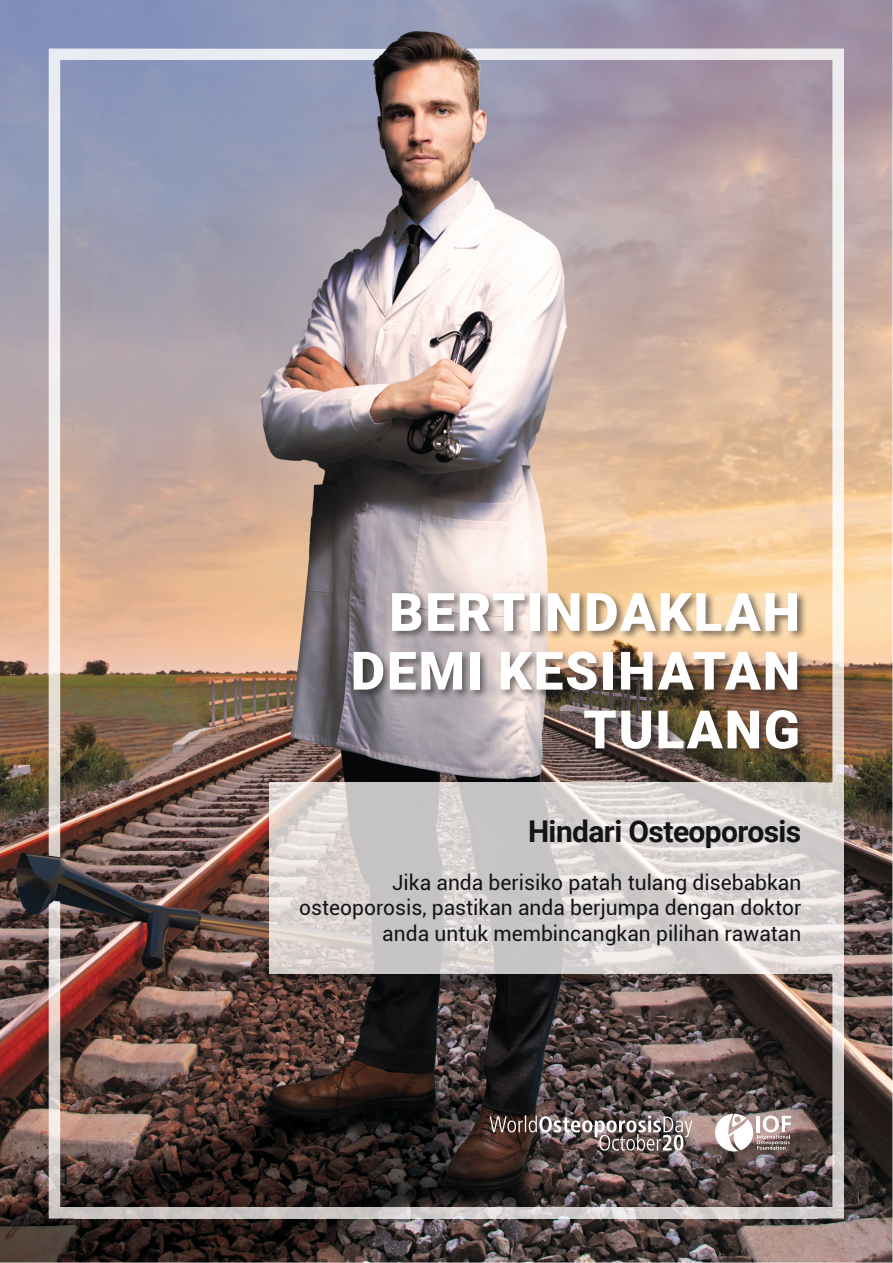
<style>
.page{position:relative;width:893px;height:1263px;background:#fff}
.page>*{position:absolute;margin:0;border:0;box-sizing:border-box;transform-origin:0 0}
.t1{font:900 53.03px/58.7px "Roboto";letter-spacing:.035em;color:#fff;text-align:right}
.t2{font:700 30px "Roboto";letter-spacing:-.02em;color:#121418}
.t3{font:21px/25.5px "Roboto";color:#121418;text-align:right}
</style>
<div class="page">
<img style="left:0;top:0;width:892px;height:1262px">
<img style="left:49px;top:49px;width:338px;height:27px">
<img style="left:49px;top:75px;width:11px;height:782px">
<img style="left:466px;top:49px;width:378px;height:26px">
<img style="left:817px;top:75px;width:27px;height:1143px">
<img style="left:269px;top:783px;width:549px;height:190px">
<img style="left:49px;top:901px;width:26px;height:317px">
<img style="left:75px;top:1207px;width:743px;height:11px">
<img style="left:490px;top:1115px;width:202px;height:36px">
<svg style="left:715px;top:1114px;width:76px;height:37px"></svg>
<div style="left:351px;top:591px;width:457px;height:168px;background:#231f20;opacity:.58"></div>
<p class="t1" style="left:351px;top:581px;width:451px">BERTINDAKLAH<br>DEMI KESIHATAN<br>TULANG</p>
<p class="t2" style="left:528px;top:810px;width:275px">Hindari Osteoporosis</p>
<p class="t3" style="left:299px;top:869px;width:504px">Jika anda berisiko patah tulang disebabkan osteoporosis, pastikan anda berjumpa dengan doktor anda untuk membincangkan pilihan rawatan</p>
</div>
